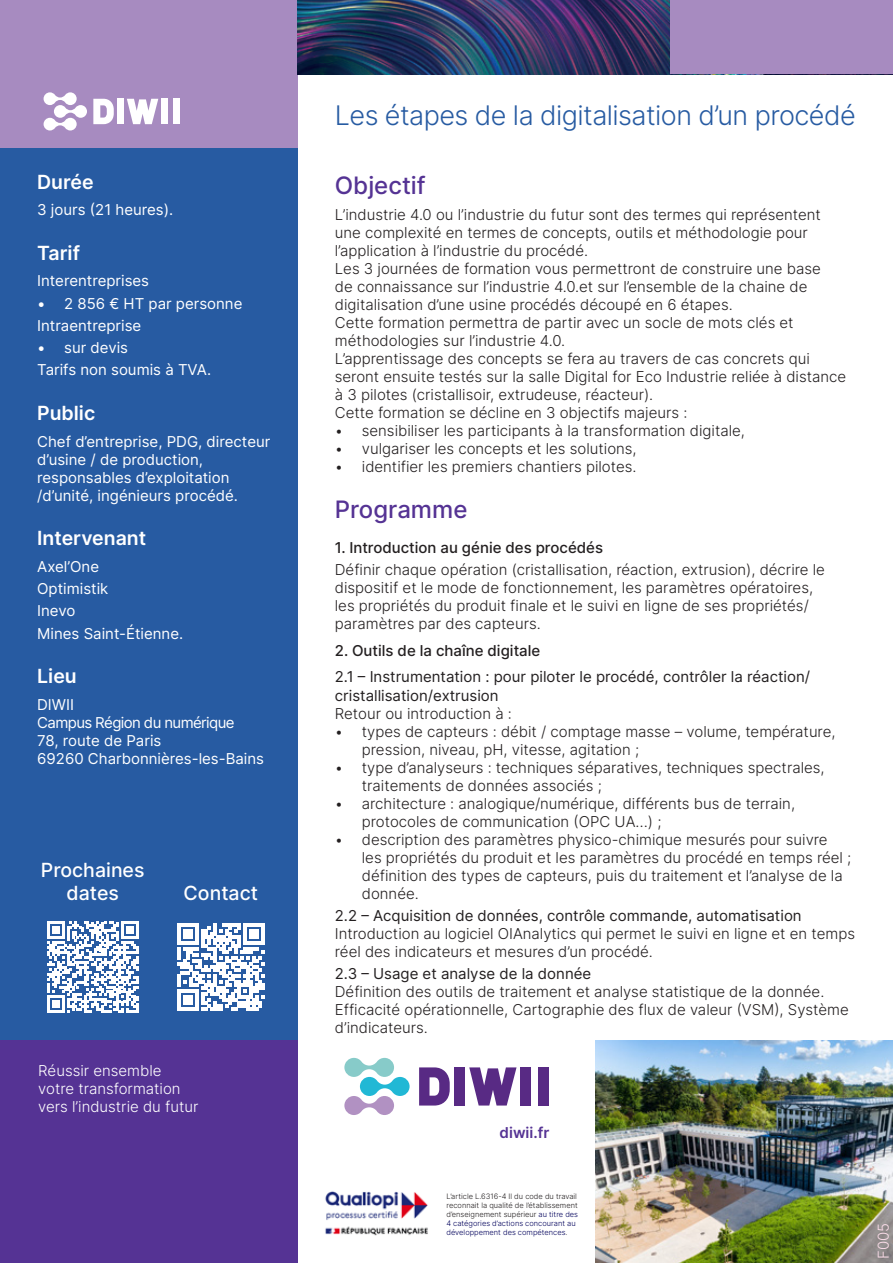
<style>
.page{position:relative;width:893px;height:1263px;background:#fff}
.page>*{position:absolute;margin:0;border:0;box-sizing:border-box;transform-origin:0 0}
.Titre_Prestation{font:300 27px "Inter";letter-spacing:-.02em;color:#275ba2}
.Colonne_droite___Titre{font:500 24px "Inter";color:#553394}
.Colonne_gauche___Titre{font:600 19.5px "Inter";color:#fff}
.Colonne_gauche___Titre-2{font:500 19.5px/23.4px "Inter";color:#fff;text-align:center}
.t1{font:300 15px/18px "Inter";color:#231f20}
.Colonne_gauche___texte{font:15px/18px "Inter";color:#fff}
.Colonne_droite___Sous-sous-titre{font:15px/18px "Inter";color:#231f20}
.Colonne_droite___Sous-titre{font:500 15px "Inter";color:#231f20}
.t2{font:300 15px/18px "Inter";color:#fff}
.t3{font:600 15px "Inter";color:#553394}
.t4{font:300 15px "Inter";color:#fbdde9}
.t5{font:300 7.5px/9px "Inter";color:#231f20}
.s1{color:#00005b}
</style>
<div class="page">
<div style="left:0;top:1040px;width:298px;height:223px;background:#553394"></div>
<div style="left:0;top:0;width:298px;height:149px;background:#a78bc0"></div>
<div style="left:0;top:149px;width:298px;height:891px;background:#275ba2"></div>
<svg style="left:344px;top:1058px;width:66px;height:57px"></svg>
<svg style="left:419px;top:1067px;width:31px;height:38px"></svg>
<div style="left:455px;top:1067px;width:10px;height:38px;background:#582a84"></div>
<svg style="left:469px;top:1067px;width:47px;height:38px"></svg>
<div style="left:521px;top:1067px;width:10px;height:38px;background:#582a84"></div>
<div style="left:538px;top:1067px;width:11px;height:38px;background:#582a84"></div>
<svg style="left:44px;top:92px;width:43px;height:38px"></svg>
<svg style="left:93px;top:99px;width:21px;height:25px"></svg>
<div style="left:117px;top:99px;width:7px;height:25px;background:#fff"></div>
<svg style="left:127px;top:99px;width:31px;height:25px"></svg>
<div style="left:161px;top:99px;width:7px;height:25px;background:#fff"></div>
<div style="left:173px;top:99px;width:7px;height:25px;background:#fff"></div>
<img style="left:595px;top:1040px;width:298px;height:223px">
<img style="left:298px;top:0;width:372px;height:74px">
<div style="left:670px;top:0;width:223px;height:74px;background:#a78bc0"></div>
<img style="left:325px;top:1191px;width:103px;height:45px">
<svg style="left:47px;top:922px;width:91px;height:91px"></svg>
<svg style="left:177px;top:924px;width:87px;height:87px"></svg>
<p class="Colonne_gauche___Titre" style="left:37px;top:167px;width:58px">Durée</p>
<p class="Colonne_gauche___texte" style="left:37px;top:200px;width:138px">3 jours (21 heures).</p>
<p class="Colonne_gauche___Titre" style="left:37px;top:238px;width:44px">Tarif</p>
<p class="Colonne_gauche___texte" style="left:37px;top:272px;width:113px">Interentreprises</p>
<p class="Colonne_gauche___texte" style="left:37px;top:294px;width:207px">• 2 856 € HT par personne</p>
<p class="Colonne_gauche___texte" style="left:37px;top:316px;width:106px">Intraentreprise</p>
<p class="Colonne_gauche___texte" style="left:37px;top:338px;width:92px">• sur devis</p>
<p class="Colonne_gauche___texte" style="left:37px;top:361px;width:175px">Tarifs non soumis à TVA.</p>
<p class="Colonne_gauche___Titre" style="left:37px;top:399px;width:60px">Public</p>
<p class="Colonne_gauche___texte" style="left:37px;top:432px;width:235px">Chef d’entreprise, PDG, directeur d’usine / de production, responsables d’exploitation /d’unité, ingénieurs procédé.</p>
<p class="Colonne_gauche___Titre" style="left:37px;top:524px;width:111px">Intervenant</p>
<p class="Colonne_gauche___texte" style="left:37px;top:557px;width:63px">Axel’One</p>
<p class="Colonne_gauche___texte" style="left:37px;top:579px;width:73px">Optimistik</p>
<p class="Colonne_gauche___texte" style="left:37px;top:601px;width:40px">Inevo</p>
<p class="Colonne_gauche___texte" style="left:37px;top:624px;width:148px">Mines Saint-Étienne.</p>
<p class="Colonne_gauche___Titre" style="left:37px;top:662px;width:41px">Lieu</p>
<p class="Colonne_gauche___texte" style="left:37px;top:695px;width:228px">DIWII<br>Campus Région du numérique<br>78, route de Paris<br>69260 Charbonnières-les-Bains</p>
<p class="Colonne_gauche___Titre-2" style="left:41px;top:857px;width:105px">Prochaines dates</p>
<p class="Colonne_gauche___Titre-2" style="left:184px;top:881px;width:76px">Contact</p>
<p class="t2" style="left:38px;top:1061px;width:162px">Réussir ensemble votre transformation vers l’industrie du futur</p>
<p class="Titre_Prestation" style="left:335px;top:96px;width:522px">Les étapes de la digitalisation d’un procédé</p>
<p class="Colonne_droite___Titre" style="left:335px;top:168px;width:92px">Objectif</p>
<p class="t1" style="left:335px;top:206px;width:488px">L’industrie 4.0 ou l’industrie du futur sont des termes qui représentent une complexité en termes de concepts, outils et méthodologie pour l’application à l’industrie du procédé.</p>
<p class="t1" style="left:335px;top:260px;width:487px">Les 3 journées de formation vous permettront de construire une base de connaissance sur l’industrie 4.0.et sur l’ensemble de la chaine de digitalisation d’une usine procédés découpé en 6 étapes.</p>
<p class="t1" style="left:335px;top:314px;width:460px">Cette formation permettra de partir avec un socle de mots clés et méthodologies sur l’industrie 4.0.</p>
<p class="t1" style="left:335px;top:350px;width:513px">L’apprentissage des concepts se fera au travers de cas concrets qui seront ensuite testés sur la salle Digital for Eco Industrie reliée à distance à 3 pilotes (cristallisoir, extrudeuse, réacteur).</p>
<p class="t1" style="left:335px;top:404px;width:354px">Cette formation se décline en 3 objectifs majeurs :</p>
<p class="t1" style="left:335px;top:422px;width:412px">• sensibiliser les participants à la transformation digitale,</p>
<p class="t1" style="left:335px;top:440px;width:303px">• vulgariser les concepts et les solutions,</p>
<p class="t1" style="left:335px;top:458px;width:303px">• identifier les premiers chantiers pilotes.</p>
<p class="Colonne_droite___Titre" style="left:335px;top:492px;width:134px">Programme</p>
<p class="Colonne_droite___Sous-titre" style="left:335px;top:537px;width:270px">1. Introduction au génie des procédés</p>
<p class="t1" style="left:335px;top:561px;width:492px">Définir chaque opération (cristallisation, réaction, extrusion), décrire le dispositif et le mode de fonctionnement, les paramètres opératoires, les propriétés du produit finale et le suivi en ligne de ses propriétés/ paramètres par des capteurs.</p>
<p class="Colonne_droite___Sous-titre" style="left:335px;top:639px;width:207px">2. Outils de la chaîne digitale</p>
<p class="Colonne_droite___Sous-sous-titre" style="left:335px;top:668px;width:477px">2.1 – Instrumentation : pour piloter le procédé, contrôler la réaction/ cristallisation/extrusion</p>
<p class="t1" style="left:335px;top:704px;width:179px">Retour ou introduction à :</p>
<p class="t1" style="left:362px;top:722px;width:475px;text-indent:-27px">• types de capteurs : débit / comptage masse – volume, température, pression, niveau, pH, vitesse, agitation ;</p>
<p class="t1" style="left:362px;top:758px;width:464px;text-indent:-27px">• type d’analyseurs : techniques séparatives, techniques spectrales, traitements de données associés ;</p>
<p class="t1" style="left:362px;top:794px;width:435px;text-indent:-27px">• architecture : analogique/numérique, différents bus de terrain, protocoles de communication (OPC UA…) ;</p>
<p class="t1" style="left:362px;top:830px;width:491px;text-indent:-27px">• description des paramètres physico-chimique mesurés pour suivre<br>les propriétés du produit et les paramètres du procédé en temps réel ; définition des types de capteurs, puis du traitement et l’analyse de la donnée.</p>
<p class="Colonne_droite___Sous-sous-titre" style="left:335px;top:906px;width:468px">2.2 – Acquisition de données, contrôle commande, automatisation</p>
<p class="t1" style="left:335px;top:924px;width:522px">Introduction au logiciel OIAnalytics qui permet le suivi en ligne et en temps réel des indicateurs et mesures d’un procédé.</p>
<p class="Colonne_droite___Sous-sous-titre" style="left:335px;top:964px;width:258px">2.3 – Usage et analyse de la donnée</p>
<p class="t1" style="left:335px;top:982px;width:491px">Définition des outils de traitement et analyse statistique de la donnée.</p>
<p class="t1" style="left:335px;top:1000px;width:515px">Efficacité opérationnelle, Cartographie des flux de valeur (VSM), Système d’indicateurs.</p>
<p class="t3" style="left:500px;top:1121px;width:51px">diwii.fr</p>
<p class="t5" style="left:446px;top:1192px;width:133px">L’article L.6316-4 Il du code du travail reconnait la qualité de l’établissement d’enseignement supérieur <span class="s1">au titre des 4 catégories d’actions concourant au développement des compétences</span>.</p>
<p class="t4" style="left:873px;top:1259px;width:38px;rotate:-90deg">F005</p>
</div>
